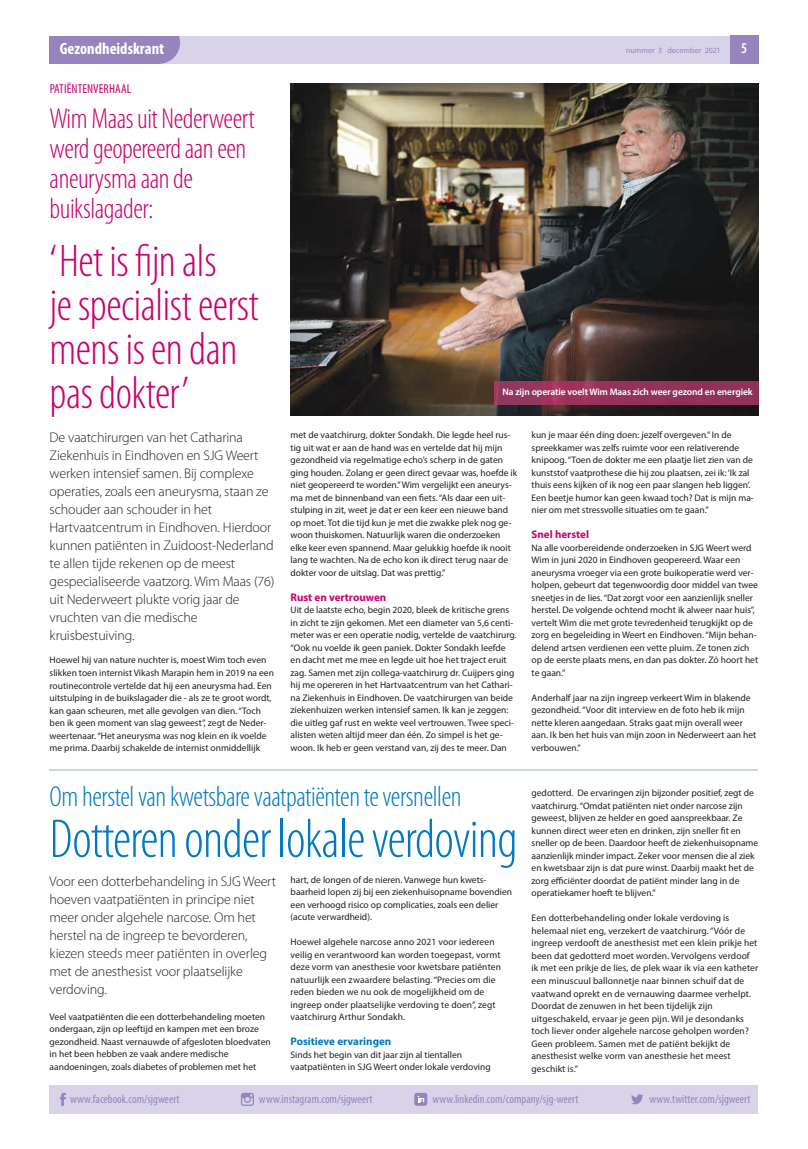
<style>
.page{position:relative;width:808px;height:1149px;background:#fff}
.page>*{position:absolute;margin:0;border:0;box-sizing:border-box;transform-origin:0 0}
.t1{font:300 condensed 55px "Myriad Pro";letter-spacing:-.015em;color:#0079c2}
.t2{font:300 condensed 46px/44px "Myriad Pro";letter-spacing:-.01em;color:#ca016c}
.t3{font:300 condensed 29px/30px "Myriad Pro";letter-spacing:-.015em;color:#ca016c}
.t4{font:300 condensed 29px "Myriad Pro";letter-spacing:-.015em;color:#0079c2}
.t5{font:700 condensed 16.5px "Myriad Pro";color:#fff}
.t6{font:600 condensed 15px "Myriad Pro";color:#fff}
.t7{font:300 14px/18px "Myriad Pro";letter-spacing:-.01em;color:#231f20}
.t8{font:condensed 13px "Myriad Pro";letter-spacing:.01em;color:#ca016c}
.t9{font:condensed 12px "Myriad Pro";color:#9784bd}
.t10{font:700 11px "Myriad Pro";color:#ca016c}
.t11{font:700 11px "Myriad Pro";color:#0079c2}
.t12{font:9.5px/12.5px "Myriad Pro";color:#231f20}
.t13{font:600 9.5px "Myriad Pro";letter-spacing:-.005em;color:#fff}
.t14{font:8px "Myriad Pro";color:#9784bd}
</style>
<div class="page">
<div style="left:50px;top:35px;width:708px;height:29px;background:#d9d3e9"></div>
<div style="left:138px;top:21px;width:42px;height:43px;background:#9784bd;border-radius:50%"></div>
<div style="left:50px;top:35px;width:109px;height:29px;background:#9784bd"></div>
<div style="left:50px;top:0;width:708px;height:35px;background:#fff"></div>
<div style="left:730px;top:35px;width:28px;height:29px;background:#9784bd"></div>
<div style="left:50px;top:1084px;width:708px;height:29px;background:#d9d3e9"></div>
<svg style="left:631px;top:1094px;width:12px;height:9px"></svg>
<svg style="left:60px;top:1092px;width:6px;height:13px"></svg>
<svg style="left:241px;top:1092px;width:13px;height:13px"></svg>
<svg style="left:414px;top:1092px;width:13px;height:13px"></svg>
<svg style="left:418px;top:1095px;width:6px;height:6px"></svg>
<img style="left:291px;top:84px;width:467px;height:331px">
<hr style="left:50px;top:768px;width:708px;height:2px;background:#c6d8ef">
<img style="left:495px;top:381px;width:263px;height:23px">
<h3 class="t5" style="left:60px;top:38px;width:106px">Gezondheidskrant</h3>
<p class="t14" style="left:626px;top:47px;width:96px">nummer 3 december 2021</p>
<h3 class="t6" style="left:741px;top:43px;width:8px">5</h3>
<h3 class="t8" style="left:50px;top:84px;width:83px">PATIËNTENVERHAAL</h3>
<h3 class="t3" style="left:50px;top:106px;width:207px">Wim Maas uit Nederweert werd geopereerd aan een aneurysma aan de buikslagader:</h3>
<h2 class="t2" style="left:50px;top:243px;width:211px">‘Het is fijn als<br>je specialist eerst mens is en dan pas dokter’</h2>
<p class="t7" style="left:50px;top:429px;width:227px">De vaatchirurgen van het Catharina Ziekenhuis in Eindhoven en SJG Weert werken intensief samen. Bij complexe operaties, zoals een aneurysma, staan ze schouder aan schouder in het Hartvaatcentrum in Eindhoven. Hierdoor kunnen patiënten in Zuidoost-Nederland te allen tijde rekenen op de meest gespecialiseerde vaatzorg. Wim Maas (76) uit Nederweert plukte vorig jaar de vruchten van die medische kruisbestuiving.</p>
<p class="t12" style="left:50px;top:654px;width:226px">Hoewel hij van nature nuchter is, moest Wim toch even slikken toen internist Vikash Marapin hem in 2019 na een routinecontrole vertelde dat hij een aneurysma had. Een uitstulping in de buikslagader die - als ze te groot wordt, kan gaan scheuren, met alle gevolgen van dien. “Toch ben ik geen moment van slag geweest”, zegt de Neder&shy;weertenaar. “Het aneurysma was nog klein en ik voelde me prima. Daarbij schakelde de internist onmiddellijk</p>
<p class="t13" style="left:502px;top:388px;width:252px">Na zijn operatie voelt Wim Maas zich weer gezond en energiek</p>
<p class="t12" style="left:291px;top:429px;width:228px">met de vaatchirurg, dokter Sondakh. Die legde heel rus&shy;tig uit wat er aan de hand was en vertelde dat hij mijn gezondheid via regelmatige echo’s scherp in de gaten ging houden. Zolang er geen direct gevaar was, hoefde ik niet geopereerd te worden.” Wim vergelijkt een aneurys&shy;ma met de binnenband van een fiets. “Als daar een uit&shy;stulping in zit, weet je dat er een keer een nieuwe band op moet. Tot die tijd kun je met die zwakke plek nog ge&shy;woon thuiskomen. Natuurlijk waren die onderzoeken elke keer even spannend. Maar gelukkig hoefde ik nooit lang te wachten. Na de echo kon ik direct terug naar de dokter voor de uitslag. Dat was prettig.”</p>
<p class="t10" style="left:291px;top:590px;width:97px">Rust en vertrouwen</p>
<p class="t12" style="left:291px;top:604px;width:227px">Uit de laatste echo, begin 2020, bleek de kritische grens in zicht te zijn gekomen. Met een diameter van 5,6 centi&shy;meter was er een operatie nodig, vertelde de vaatchirurg. “Ook nu voelde ik geen paniek. Dokter Sondakh leefde en dacht met me mee en legde uit hoe het traject eruit zag. Samen met zijn collega-vaatchirurg dr. Cuijpers ging hij me opereren in het Hartvaatcentrum van het Cathari&shy;na Ziekenhuis in Eindhoven. De vaatchirurgen van beide ziekenhuizen werken intensief samen. Ik kan je zeggen: die uitleg gaf rust en wekte veel vertrouwen. Twee speci&shy;alisten weten altijd meer dan één. Zo simpel is het ge&shy;woon. Ik heb er geen verstand van, zij des te meer. Dan</p>
<p class="t12" style="left:532px;top:429px;width:224px">kun je maar één ding doen: jezelf overgeven.” In de spreekkamer was zelfs ruimte voor een relativerende knipoog. “Toen de dokter me een plaatje liet zien van de kunststof vaatprothese die hij zou plaatsen, zei ik: ‘Ik zal thuis eens kijken of ik nog een paar slangen heb liggen’.<br>Een beetje humor kan geen kwaad toch? Dat is mijn ma&shy;nier om met stressvolle situaties om te gaan.”</p>
<p class="t10" style="left:531px;top:527px;width:59px">Snel herstel</p>
<p class="t12" style="left:531px;top:542px;width:228px">Na alle voorbereidende onderzoeken in SJG Weert werd Wim in juni 2020 in Eindhoven geopereerd. Waar een aneurysma vroeger via een grote buikoperatie werd ver&shy;holpen, gebeurt dat tegenwoordig door middel van twee sneetjes in de lies. “Dat zorgt voor een aanzienlijk sneller herstel. De volgende ochtend mocht ik alweer naar huis”, vertelt Wim die met grote tevredenheid terugkijkt op de zorg en begeleiding in Weert en Eindhoven. “Mijn behan&shy;delend artsen verdienen een vette pluim. Ze tonen zich op de eerste plaats mens, en dan pas dokter. Zó hoort het te gaan.”</p>
<p class="t12" style="left:531px;top:692px;width:226px">Anderhalf jaar na zijn ingreep verkeert Wim in blakende gezondheid. “Voor dit interview en de foto heb ik mijn nette kleren aangedaan. Straks gaat mijn overall weer aan. Ik ben het huis van mijn zoon in Nederweert aan het verbouwen.”</p>
<h3 class="t4" style="left:50px;top:784px;width:413px">Om herstel van kwetsbare vaatpatiënten te versnellen</h3>
<h1 class="t1" style="left:50px;top:817px;width:469px">Dotteren onder lokale verdoving</h1>
<p class="t7" style="left:50px;top:873px;width:228px">Voor een dotterbehandeling in SJG Weert hoeven vaatpatiënten in principe niet meer onder algehele narcose. Om het herstel na de ingreep te bevorderen, kiezen steeds meer patiënten in overleg met de anesthesist voor plaatselijke verdoving.</p>
<p class="t12" style="left:50px;top:1010px;width:223px">Veel vaatpatiënten die een dotterbehandeling moeten ondergaan, zijn op leeftijd en kampen met een broze gezondheid. Naast vernauwde of afgesloten bloedvaten in het been hebben ze vaak andere medische aandoeningen, zoals diabetes of problemen met het</p>
<p class="t12" style="left:291px;top:873px;width:223px">hart, de longen of de nieren. Vanwege hun kwets&shy;baarheid lopen zij bij een ziekenhuisopname bovendien een verhoogd risico op complicaties, zoals een delier (acute verwardheid).</p>
<p class="t12" style="left:291px;top:936px;width:212px">Hoewel algehele narcose anno 2021 voor iedereen veilig en verantwoord kan worden toegepast, vormt deze vorm van anesthesie voor kwetsbare patiënten natuurlijk een zwaardere belasting. “Precies om die reden bieden we nu ook de mogelijkheid om de ingreep onder plaatselijke verdoving te doen”, zegt vaatchirurg Arthur Sondakh.</p>
<p class="t11" style="left:291px;top:1034px;width:102px">Positieve ervaringen</p>
<p class="t12" style="left:291px;top:1048px;width:202px">Sinds het begin van dit jaar zijn al tientallen vaatpatiënten in SJG Weert onder lokale verdoving</p>
<p class="t12" style="left:532px;top:787px;width:228px">gedotterd. De ervaringen zijn bijzonder positief, zegt de vaatchirurg. “Omdat patiënten niet onder narcose zijn geweest, blijven ze helder en goed aanspreekbaar. Ze kunnen direct weer eten en drinken, zijn sneller fit en sneller op de been. Daardoor heeft de ziekenhuisopname aanzienlijk minder impact. Zeker voor mensen die al ziek en kwetsbaar zijn is dat pure winst. Daarbij maakt het de zorg efficiënter doordat de patiënt minder lang in de operatiekamer hoeft te blijven.”</p>
<p class="t12" style="left:532px;top:912px;width:228px">Een dotterbehandeling onder lokale verdoving is helemaal niet eng, verzekert de vaatchirurg. “Vóór de ingreep verdooft de anesthesist met een klein prikje het been dat gedotterd moet worden. Vervolgens verdoof ik met een prikje de lies, de plek waar ik via een katheter een minuscuul ballonnetje naar binnen schuif dat de vaatwand oprekt en de vernauwing daarmee verhelpt.<br>Doordat de zenuwen in het been tijdelijk zijn uitgeschakeld, ervaar je geen pijn. Wil je desondanks toch liever onder algehele narcose geholpen worden?<br>Geen probleem. Samen met de patiënt bekijkt de anesthesist welke vorm van anesthesie het meest geschikt is.”</p>
<p class="t9" style="left:70px;top:1094px;width:111px">www.facebook.com/sjgweert</p>
<p class="t9" style="left:259px;top:1094px;width:115px">www.instagram.com/sjgweert</p>
<p class="t9" style="left:432px;top:1094px;width:148px">www.linkedin.com/company/sjg-weert</p>
<p class="t9" style="left:649px;top:1094px;width:103px">www.twitter.com/sjgweert</p>
</div>
